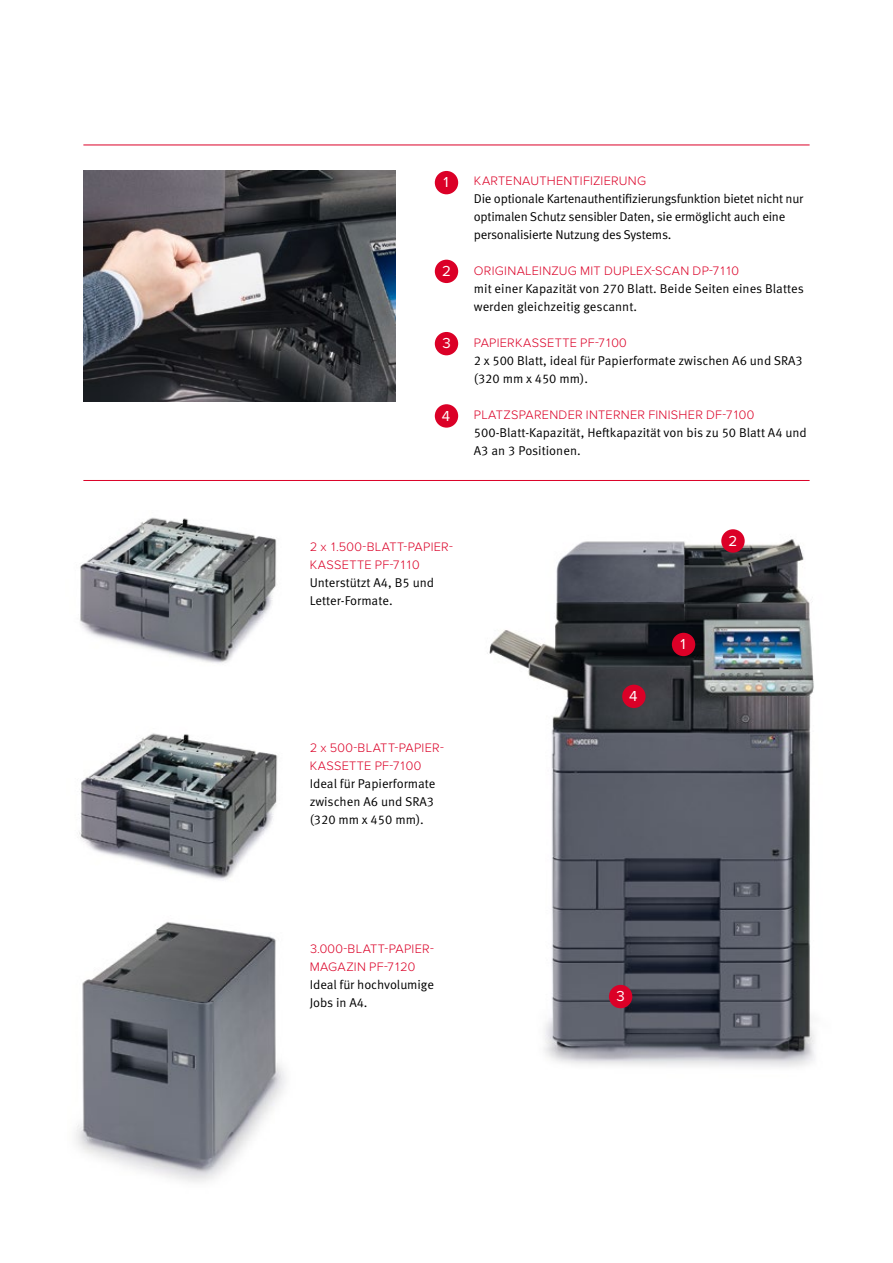
<style>
.page{position:relative;width:893px;height:1263px;background:#fff}
.page>*{position:absolute;margin:0;border:0;box-sizing:border-box;transform-origin:0 0}
.t1{font:15px "Proxima Nova";color:#fff}
.t2{font:12.75px/18px "Meta Pro Norm";letter-spacing:-.005em;color:#000}
.t3{font:300 12.75px/18px "Proxima Nova";letter-spacing:.02em;color:#db0027}
</style>
<div class="page">
<img style="left:76px;top:922px;width:210px;height:260px">
<img style="left:79px;top:733px;width:199px;height:148px">
<img style="left:80px;top:517px;width:197px;height:146px">
<img style="left:487px;top:529px;width:328px;height:538px">
<div style="left:609px;top:985px;width:23px;height:23px;background:#db0027;border-radius:50%"></div>
<div style="left:622px;top:685px;width:24px;height:23px;background:#db0027;border-radius:50%"></div>
<div style="left:721px;top:529px;width:24px;height:24px;background:#db0027;border-radius:50%"></div>
<div style="left:672px;top:633px;width:23px;height:23px;background:#db0027;border-radius:50%"></div>
<hr style="left:83px;top:480px;width:727px;height:1px;background:#db0027">
<hr style="left:83px;top:145px;width:727px;height:1px;background:#db0027">
<div style="left:435px;top:171px;width:23px;height:23px;background:#db0027;border-radius:50%"></div>
<div style="left:435px;top:332px;width:23px;height:23px;background:#db0027;border-radius:50%"></div>
<div style="left:435px;top:260px;width:23px;height:23px;background:#db0027;border-radius:50%"></div>
<div style="left:435px;top:404px;width:23px;height:24px;background:#db0027;border-radius:50%"></div>
<img style="left:83px;top:170px;width:312px;height:231px">
<p class="t1" style="left:443px;top:174px;width:7px">1</p>
<p class="t1" style="left:442px;top:262px;width:10px">2</p>
<p class="t1" style="left:442px;top:335px;width:10px">3</p>
<p class="t1" style="left:442px;top:407px;width:10px">4</p>
<p class="t3" style="left:474px;top:171px;width:174px">KARTENAUTHENTIFIZIERUNG</p>
<p class="t2" style="left:474px;top:188px;width:331px">Die optionale Kartenauthentifizierungsfunktion bietet nicht nur optimalen Schutz sensibler Daten, sie ermöglicht auch eine personalisierte Nutzung des Systems.</p>
<p class="t3" style="left:474px;top:262px;width:267px">ORIGINALEINZUG MIT DUPLEX-SCAN DP-7110</p>
<p class="t2" style="left:474px;top:278px;width:331px">mit einer Kapazität von 270 Blatt. Beide Seiten eines Blattes werden gleichzeitig gescannt.</p>
<p class="t3" style="left:474px;top:334px;width:154px">PAPIERKASSETTE PF-7100</p>
<p class="t2" style="left:474px;top:350px;width:330px">2 x 500 Blatt, ideal für Papierformate zwischen A6 und SRA3 (320 mm x 450 mm).</p>
<p class="t3" style="left:474px;top:406px;width:282px">PLATZSPARENDER INTERNER FINISHER DF-7100</p>
<p class="t2" style="left:474px;top:422px;width:335px">500-Blatt-Kapazität, Heftkapazität von bis zu 50 Blatt A4 und<br>A3 an 3 Positionen.</p>
<p class="t3" style="left:310px;top:537px;width:144px">2 x 1.500-BLATT-PAPIER-<br>KASSETTE PF-7110</p>
<p class="t2" style="left:310px;top:572px;width:126px">Unterstützt A4, B5 und<br>Letter-Formate.</p>
<p class="t3" style="left:310px;top:739px;width:135px">2 x 500-BLATT-PAPIER-<br>KASSETTE PF-7100</p>
<p class="t2" style="left:310px;top:773px;width:127px;text-align:justify">Ideal für Papierformate zwischen A6 und SRA3 (320 mm x 450 mm).</p>
<p class="t1" style="left:629px;top:687px;width:10px">4</p>
<p class="t1" style="left:680px;top:635px;width:7px">1</p>
<p class="t1" style="left:728px;top:532px;width:10px">2</p>
<p class="t3" style="left:310px;top:939px;width:126px">3.000-BLATT-PAPIER-<br>MAGAZIN PF-7120</p>
<p class="t2" style="left:310px;top:974px;width:126px">Ideal für hochvolumige<br>Jobs in A4.</p>
<p class="t1" style="left:616px;top:987px;width:10px">3</p>
</div>
